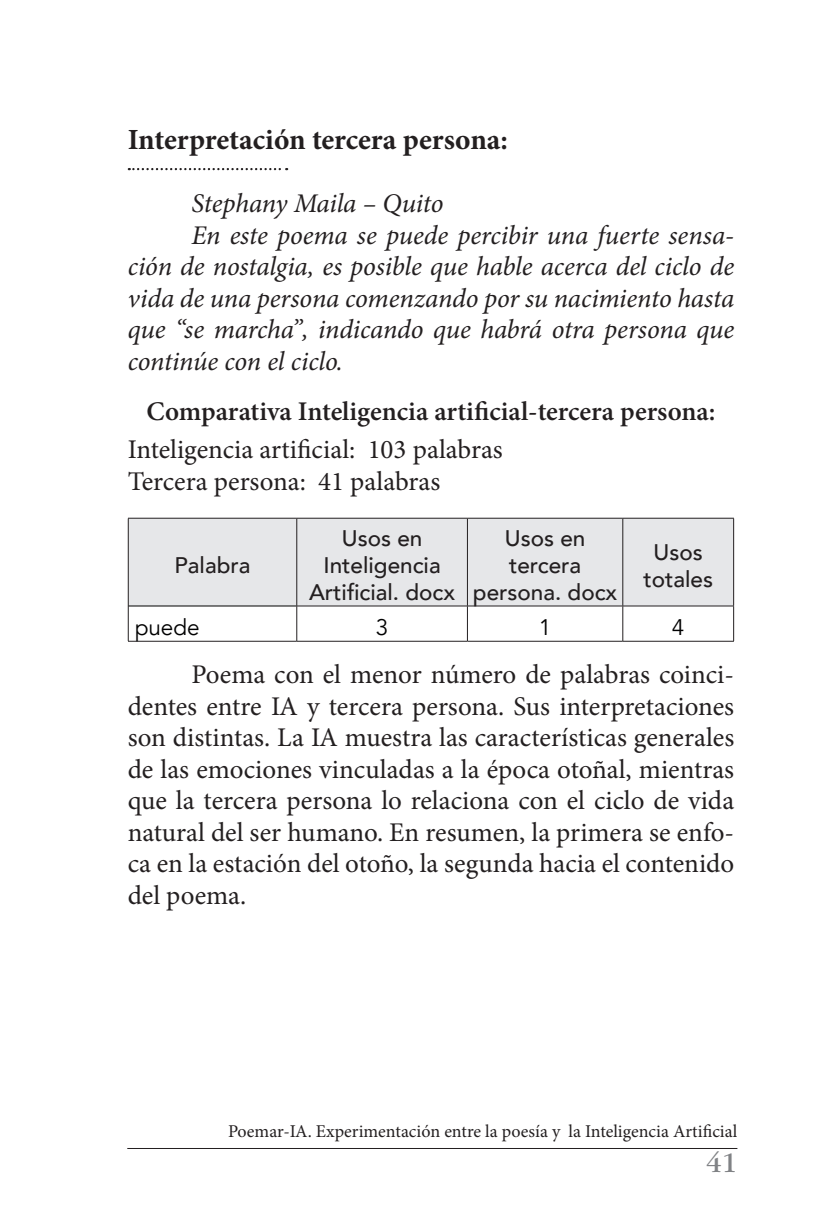
<style>
.page{position:relative;width:830px;height:1212px;background:#fff}
.page>*{position:absolute;margin:0;border:0;box-sizing:border-box;transform-origin:0 0}
.t1{font:700 29.25px "Minion Pro";letter-spacing:-.005em;color:#231f20}
.t2{font:29.25px "ITC Garamond Std";color:#808285}
.t3{font:27px/31.5px "Minion Pro";color:#231f20}
.t4{font:italic 27px "Minion Pro";letter-spacing:-.005em;color:#231f20}
.t5{font:600 27px "Minion Pro";color:#231f20}
.t6{font:500 22.5px/27px "Avenir";color:#231f20;text-align:center}
.t7{font:22.5px "Avenir";color:#000001}
.t8{font:18px "Minion Pro";color:#231f20}
</style>
<div class="page">
<hr style="left:127px;top:1148px;width:610px;height:1px;background:#231f20">
<svg style="left:129px;top:168px;width:158px;height:2px"></svg>
<div style="left:129px;top:519px;width:604px;height:87px;background:#e6e7e9"></div>
<svg style="left:129px;top:607px;width:604px;height:34px"></svg>
<hr style="left:128px;top:518px;width:168px;height:1px;background:#231f20">
<hr style="left:128px;top:518px;width:1px;height:88px;background:#231f20">
<hr style="left:296px;top:518px;width:171px;height:1px;background:#231f20">
<hr style="left:296px;top:518px;width:1px;height:88px;background:#231f20">
<hr style="left:467px;top:518px;width:155px;height:1px;background:#231f20">
<hr style="left:467px;top:518px;width:1px;height:88px;background:#231f20">
<hr style="left:622px;top:518px;width:111px;height:1px;background:#231f20">
<hr style="left:622px;top:518px;width:1px;height:88px;background:#231f20">
<hr style="left:733px;top:518px;width:1px;height:88px;background:#231f20">
<hr style="left:128px;top:606px;width:1px;height:35px;background:#231f20">
<hr style="left:296px;top:606px;width:171px;height:1px;background:#231f20">
<hr style="left:296px;top:606px;width:1px;height:35px;background:#231f20">
<hr style="left:467px;top:606px;width:155px;height:1px;background:#231f20">
<hr style="left:467px;top:606px;width:1px;height:35px;background:#231f20">
<hr style="left:622px;top:606px;width:111px;height:1px;background:#231f20">
<hr style="left:622px;top:606px;width:1px;height:35px;background:#231f20">
<hr style="left:733px;top:606px;width:1px;height:35px;background:#231f20">
<hr style="left:128px;top:641px;width:168px;height:1px;background:#231f20">
<hr style="left:296px;top:641px;width:171px;height:1px;background:#231f20">
<hr style="left:467px;top:641px;width:155px;height:1px;background:#231f20">
<hr style="left:622px;top:641px;width:111px;height:1px;background:#231f20">
<hr style="left:128px;top:606px;width:168px;height:1px;background:#000001">
<p class="t1" style="left:128px;top:119px;width:381px">Interpretación tercera persona:</p>
<p class="t4" style="left:191px;top:185px;width:253px">Stephany Maila – Quito</p>
<p class="t4" style="left:191px;top:217px;width:544px">En este poema se puede percibir una fuerte sensa-</p>
<p class="t4" style="left:128px;top:248px;width:607px">ción de nostalgia, es posible que hable acerca del ciclo de</p>
<p class="t4" style="left:128px;top:280px;width:607px">vida de una persona comenzando por su nacimiento hasta</p>
<p class="t4" style="left:128px;top:311px;width:607px">que “se marcha”, indicando que habrá otra persona que</p>
<p class="t4" style="left:128px;top:343px;width:217px">continúe con el ciclo.</p>
<p class="t5" style="left:146px;top:393px;width:570px">Comparativa Inteligencia artificial-tercera persona:</p>
<p class="t3" style="left:128px;top:434px;width:376px">Inteligencia artificial: 103 palabras<br>Tercera persona: 41 palabras</p>
<p class="t6" style="left:174px;top:551px;width:77px">Palabra</p>
<p class="t6" style="left:309px;top:524px;width:147px">Usos en<br>Inteligencia<br>Artificial. docx</p>
<p class="t6" style="left:472px;top:524px;width:146px">Usos en tercera persona. docx</p>
<p class="t6" style="left:643px;top:537px;width:71px">Usos totales</p>
<p class="t7" style="left:135px;top:614px;width:67px">puede</p>
<p class="t7" style="left:375px;top:614px;width:14px">3</p>
<p class="t7" style="left:538px;top:614px;width:14px">1</p>
<p class="t7" style="left:671px;top:614px;width:14px">4</p>
<p class="t3" style="left:128px;top:659px;width:608px;text-align:justify;text-indent:64px">Poema con el menor número de palabras coinci&shy;dentes entre IA y tercera persona. Sus interpretaciones son distintas. La IA muestra las características generales de las emociones vinculadas a la época otoñal, mientras que la tercera persona lo relaciona con el ciclo de vida natural del ser humano. En resumen, la primera se enfo&shy;ca en la estación del otoño, la segunda hacia el contenido del poema.</p>
<p class="t8" style="left:228px;top:1119px;width:510px">Poemar-IA. Experimentación entre la poesía y la Inteligencia Artificial</p>
<p class="t2" style="left:705px;top:1147px;width:33px">41</p>
</div>
